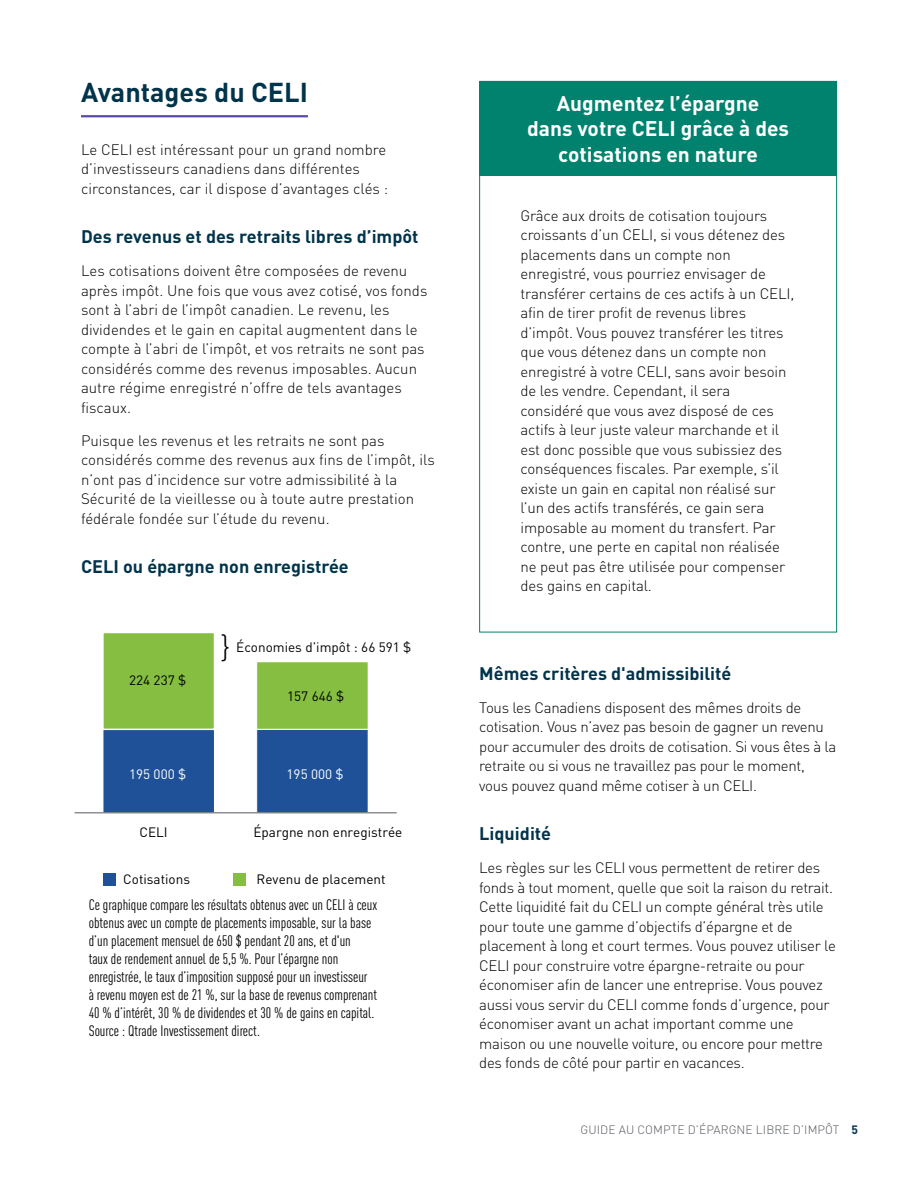
<style>
.page{position:relative;width:918px;height:1188px;background:#fff}
.page>*{position:absolute;margin:0;border:0;box-sizing:border-box;transform-origin:0 0}
.t1{font:300 31.5px "DIN Pro";color:#000}
.Header2_2col_rule{font:700 27px "DIN Pro";color:#01344b}
.box_headers{font:700 21px/25.5px "DIN Pro";color:#fff;text-align:center}
.Header3_2col{font:700 18px "DIN Pro";color:#01344b}
.Body_text_2col{font:300 15px/19.5px "DIN Pro";letter-spacing:-.015em;color:#000}
.Body_text_1-col{font:300 15px/19.5px "DIN Pro";letter-spacing:-.01em;color:#000}
.t2{font:condensed 15px/18px "DIN Pro";color:#000}
.t3{font:13.5px "DIN Pro";color:#000}
.t4{font:13.5px "DIN Pro";color:#fff}
.t5{font:300 12px "DIN Pro";letter-spacing:.01em;color:#55595f}
.s1{font-weight:700;color:#01344b}
</style>
<div class="page">
<div style="left:257px;top:729px;width:111px;height:84px;background:#1f5198"></div>
<div style="left:256px;top:729px;width:113px;height:84px;border:1px solid #fff"></div>
<div style="left:257px;top:662px;width:111px;height:67px;background:#85be41"></div>
<div style="left:256px;top:661px;width:113px;height:69px;border:1px solid #fff"></div>
<div style="left:234px;top:874px;width:12px;height:12px;background:#85be41"></div>
<div style="left:103px;top:729px;width:112px;height:84px;background:#1f5198"></div>
<div style="left:102px;top:729px;width:113px;height:84px;border:1px solid #fff"></div>
<div style="left:103px;top:632px;width:112px;height:97px;background:#85be41"></div>
<div style="left:102px;top:632px;width:113px;height:98px;border:2px solid #fff"></div>
<hr style="left:74px;top:812px;width:323px;height:1px;background:#555960">
<div style="left:103px;top:874px;width:13px;height:12px;background:#1f5198"></div>
<hr style="left:81px;top:115px;width:227px;height:2px;background:#5948ad">
<div style="left:479px;top:81px;width:358px;height:95px;background:#00826e"></div>
<h2 class="Header2_2col_rule" style="left:81px;top:71px;width:228px">Avantages du CELI</h2>
<p class="Body_text_2col" style="left:81px;top:139px;width:29px">Le CELI</p>
<p class="Body_text_2col" style="left:81px;top:139px;width:309px;text-indent:55px">est intéressant pour un grand nombre d’investisseurs canadiens dans différentes circonstances, car il dispose d’avantages clés :</p>
<h3 class="Header3_2col" style="left:81px;top:223px;width:339px">Des revenus et des retraits libres d’impôt</h3>
<p class="Body_text_2col" style="left:81px;top:260px;width:348px">Les cotisations doivent être composées de revenu après impôt. U ne fois que vous avez cotisé, vos fonds sont à l’abri de l’impôt canadien. Le revenu, les dividendes et le gain en capital augmentent dans le compte à l’abri de l’impôt, et vos retraits ne sont pas considérés comme des revenus imposables. Aucun autre régime enregistré n’offre de tels avantages fiscaux.</p>
<p class="Body_text_2col" style="left:81px;top:430px;width:355px">Puisque les revenus et les retraits ne sont pas considérés comme des revenus aux fins de l’impôt, ils n’ont pas d’incidence sur votre admissibilité à la Sécurité de la vieillesse ou à toute autre prestation fédérale fondée sur l’étude du revenu.</p>
<h3 class="Header3_2col" style="left:81px;top:553px;width:269px">CELI ou épargne non enregistrée</h3>
<p class="t3" style="left:129px;top:670px;width:59px">224 237 $</p>
<p class="t1" style="left:220px;top:624px;width:12px">}</p>
<p class="t3" style="left:236px;top:637px;width:177px">Économies d’impôt : 66 591 $</p>
<p class="t3" style="left:287px;top:686px;width:59px">157 646 $</p>
<p class="t4" style="left:129px;top:764px;width:59px">195 000 $</p>
<p class="t4" style="left:287px;top:764px;width:59px">195 000 $</p>
<p class="t3" style="left:253px;top:822px;width:150px">Épargne non enregistrée</p>
<p class="t3" style="left:139px;top:822px;width:30px">CELI</p>
<p class="t3" style="left:123px;top:869px;width:68px">Cotisations</p>
<p class="t3" style="left:257px;top:869px;width:130px">Revenu de placement</p>
<p class="t2" style="left:89px;top:895px;width:290px">Ce graphique compare les résultats obtenus avec un CELI à ceux obtenus avec un compte de placements imposable, sur la base d’un placement mensuel de 650 $ pendant 20 ans, et d'un<br>taux de rendement annuel de 5,5 %. Pour l’épargne non enregistrée, le taux d’imposition supposé pour un investisseur<br>à revenu moyen est de 21 %, sur la base de revenus comprenant 40 % d’intérêt, 30 % de dividendes et 30 % de gains en capital.<br>Source : Qtrade Investissement direct.</p>
<p class="box_headers" style="left:527px;top:89px;width:264px">Augmentez l’épargne<br>dans votre CELI grâce à des cotisations en nature</p>
<p class="Body_text_1-col" style="left:520px;top:205px;width:248px">Grâce aux droits de cotisation toujours croissants d’un CELI</p>
<p class="Body_text_1-col" style="left:520px;top:224px;width:266px;text-indent:133px">, si vous détenez des placements dans un compte non enregistré, vous pourriez envisager de transférer certains de ces actifs à un CELI</p>
<p class="Body_text_1-col" style="left:790px;top:283px;width:5px">,</p>
<p class="Body_text_1-col" style="left:520px;top:302px;width:265px">afin de tirer profit de revenus libres d’impôt. Vous pouvez transférer les titres que vous détenez dans un compte non enregistré à votre CELI</p>
<p class="Body_text_1-col" style="left:520px;top:361px;width:267px;text-indent:147px">, sans avoir besoin de les vendre. Cependant, il sera considéré que vous avez disposé de ces actifs à leur juste valeur marchande et il est donc possible que vous subissiez des conséquences fiscales. Par exemple, s’il existe un gain en capital non réalisé sur l’un des actifs transférés, ce gain sera imposable au moment du transfert. Par contre, une perte en capital non réalisée ne peut pas être utilisée pour compenser des gains en capital.</p>
<h3 class="Header3_2col" style="left:479px;top:659px;width:254px">Mêmes critères d'admissibilité</h3>
<p class="Body_text_2col" style="left:479px;top:697px;width:359px">Tous les Canadiens disposent des mêmes droits de cotisation. Vous n’avez pas besoin de gagner un revenu pour accumuler des droits de cotisation. Si vous êtes à la retraite ou si vous ne travaillez pas pour le moment, vous pouvez quand même cotiser à un CELI</p>
<p class="Body_text_2col" style="left:753px;top:775px;width:5px">.</p>
<h3 class="Header3_2col" style="left:479px;top:820px;width:73px">Liquidité</h3>
<p class="Body_text_2col" style="left:479px;top:857px;width:124px">Les règles sur les CELI</p>
<p class="Body_text_2col" style="left:479px;top:857px;width:355px;text-indent:150px">vous permettent de retirer des fonds à tout moment, quelle que soit la raison du retrait.<br>Cette liquidité fait du CELI</p>
<p class="Body_text_2col" style="left:479px;top:896px;width:358px;text-indent:166px">un compte général très utile pour toute une gamme d’objectifs d’épargne et de placement à long et court termes. Vous pouvez utiliser le CELI</p>
<p class="Body_text_2col" style="left:479px;top:955px;width:345px;text-indent:34px">pour construire votre épargne-retraite ou pour économiser afin de lancer une entreprise. Vous pouvez aussi vous servir du CELI</p>
<p class="Body_text_2col" style="left:479px;top:994px;width:352px;text-indent:162px">comme fonds d’urgence, pour économiser avant un achat important comme une maison ou une nouvelle voiture, ou encore pour mettre des fonds de côté pour partir en vacances.</p>
<p class="t5" style="left:580px;top:1121px;width:279px">Guide au compte d’épargne libre d’impôt <span class="s1">5</span></p>
</div>
